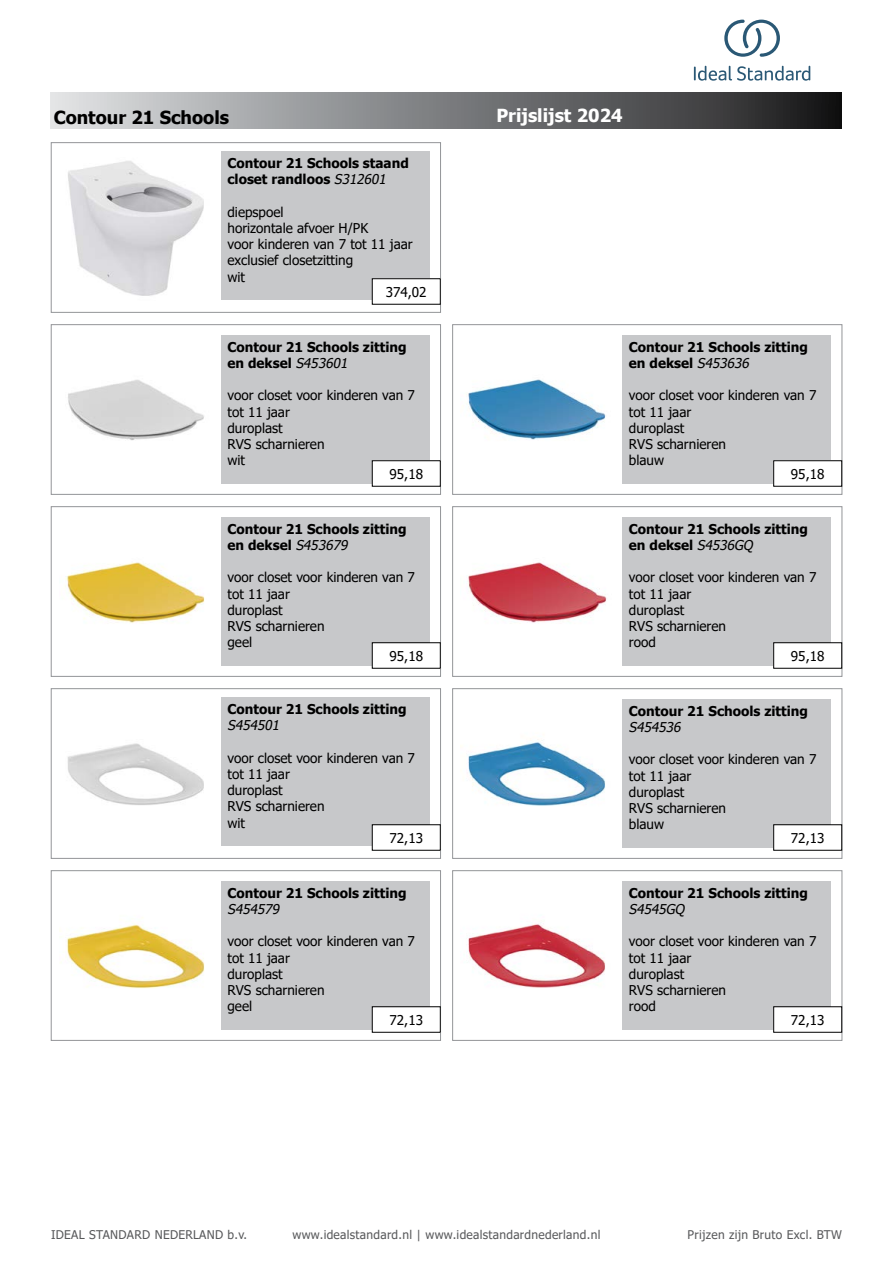
<style>
.page{position:relative;width:893px;height:1263px;background:#fff}
.page>*{position:absolute;margin:0;border:0;box-sizing:border-box;transform-origin:0 0}
.t1{font:700 18px "Tahoma";color:#000}
.t2{font:700 18px "Tahoma";color:#fff}
.t3{font:13.5px/16.2px "Tahoma";color:#000}
.t4{font:700 13.5px/16.2px "Tahoma";color:#000}
.t5{font:italic 13.5px "Tahoma";color:#000}
.t6{font:12px "Tahoma";letter-spacing:.025em;color:#58595b}
.s1{font-weight:400;font-style:italic}
</style>
<div class="page">
<div style="left:51px;top:92px;width:791px;height:37px;background:linear-gradient(to right,#dee1e3,#1a1a1b)"></div>
<div style="left:51px;top:142px;width:390px;height:171px;border:1px solid #939598"></div>
<div style="left:51px;top:324px;width:390px;height:171px;border:1px solid #939598"></div>
<div style="left:51px;top:506px;width:390px;height:170px;border:1px solid #939598"></div>
<img style="left:65px;top:562px;width:140px;height:61px">
<div style="left:221px;top:517px;width:209px;height:149px;background:#c7c8ca"></div>
<img style="left:68px;top:379px;width:136px;height:61px">
<div style="left:221px;top:335px;width:209px;height:149px;background:#c7c8ca"></div>
<img style="left:68px;top:161px;width:136px;height:135px">
<div style="left:221px;top:151px;width:209px;height:149px;background:#c7c8ca"></div>
<div style="left:452px;top:870px;width:390px;height:170px;border:1px solid #939598"></div>
<img style="left:468px;top:924px;width:137px;height:64px">
<div style="left:622px;top:881px;width:209px;height:149px;background:#c7c8ca"></div>
<div style="left:452px;top:688px;width:390px;height:170px;border:1px solid #939598"></div>
<img style="left:468px;top:742px;width:138px;height:64px">
<div style="left:622px;top:699px;width:209px;height:149px;background:#c7c8ca"></div>
<div style="left:51px;top:688px;width:390px;height:170px;border:1px solid #939598"></div>
<div style="left:51px;top:870px;width:390px;height:170px;border:1px solid #939598"></div>
<img style="left:60px;top:917px;width:145px;height:72px">
<div style="left:221px;top:881px;width:209px;height:149px;background:#c7c8ca"></div>
<img style="left:67px;top:743px;width:137px;height:62px">
<div style="left:221px;top:697px;width:209px;height:149px;background:#c7c8ca"></div>
<div style="left:452px;top:506px;width:390px;height:170px;border:1px solid #939598"></div>
<img style="left:468px;top:562px;width:139px;height:61px">
<div style="left:622px;top:517px;width:209px;height:149px;background:#c7c8ca"></div>
<div style="left:452px;top:324px;width:390px;height:171px;border:1px solid #939598"></div>
<img style="left:468px;top:379px;width:138px;height:61px">
<div style="left:622px;top:335px;width:209px;height:149px;background:#c7c8ca"></div>
<div style="left:372px;top:279px;width:68px;height:25px;background:#fff"></div>
<div style="left:372px;top:643px;width:68px;height:25px;background:#fff"></div>
<div style="left:372px;top:642px;width:68px;height:26px;border:1px solid #000"></div>
<div style="left:372px;top:461px;width:68px;height:25px;background:#fff"></div>
<div style="left:372px;top:460px;width:68px;height:26px;border:1px solid #000"></div>
<div style="left:774px;top:643px;width:68px;height:25px;background:#fff"></div>
<div style="left:773px;top:642px;width:69px;height:26px;border:1px solid #000"></div>
<div style="left:774px;top:461px;width:68px;height:25px;background:#fff"></div>
<div style="left:773px;top:460px;width:69px;height:26px;border:1px solid #000"></div>
<div style="left:372px;top:825px;width:68px;height:25px;background:#fff"></div>
<div style="left:372px;top:824px;width:68px;height:26px;border:1px solid #000"></div>
<div style="left:372px;top:1007px;width:68px;height:25px;background:#fff"></div>
<div style="left:372px;top:1006px;width:68px;height:26px;border:1px solid #000"></div>
<div style="left:774px;top:825px;width:68px;height:25px;background:#fff"></div>
<div style="left:773px;top:824px;width:69px;height:26px;border:1px solid #000"></div>
<div style="left:774px;top:1007px;width:68px;height:25px;background:#fff"></div>
<div style="left:773px;top:1006px;width:69px;height:26px;border:1px solid #000"></div>
<svg style="left:694px;top:66px;width:116px;height:15px"></svg>
<svg style="left:724px;top:20px;width:56px;height:37px"></svg>
<h1 class="t1" style="left:54px;top:105px;width:177px">Contour 21 Schools</h1>
<h1 class="t2" style="left:496px;top:103px;width:128px">Prijslijst 2024</h1>
<p class="t4" style="left:227px;top:156px;width:183px">Contour 21 Schools staand closet randloos <span class="s1">S312601</span></p>
<p class="t3" style="left:227px;top:204px;width:187px">diepspoel<br>horizontale afvoer H/PK<br>voor kinderen van 7 tot 11 jaar exclusief closetzitting<br>wit</p>
<p class="t3" style="left:386px;top:284px;width:42px">374,02</p>
<p class="t4" style="left:227px;top:339px;width:181px">Contour 21 Schools zitting en deksel <span class="s1">S453601</span></p>
<p class="t3" style="left:227px;top:388px;width:189px">voor closet voor kinderen van 7 tot 11 jaar<br>duroplast<br>RVS scharnieren<br>wit</p>
<p class="t4" style="left:629px;top:339px;width:181px">Contour 21 Schools zitting en deksel <span class="s1">S453636</span></p>
<p class="t3" style="left:629px;top:388px;width:189px">voor closet voor kinderen van 7 tot 11 jaar<br>duroplast<br>RVS scharnieren<br>blauw</p>
<p class="t3" style="left:389px;top:466px;width:35px">95,18</p>
<p class="t3" style="left:791px;top:466px;width:35px">95,18</p>
<p class="t4" style="left:227px;top:521px;width:181px">Contour 21 Schools zitting en deksel <span class="s1">S453679</span></p>
<p class="t3" style="left:227px;top:570px;width:189px">voor closet voor kinderen van 7 tot 11 jaar<br>duroplast<br>RVS scharnieren<br>geel</p>
<p class="t3" style="left:389px;top:648px;width:35px">95,18</p>
<p class="t4" style="left:629px;top:521px;width:181px">Contour 21 Schools zitting en deksel <span class="s1">S4536GQ</span></p>
<p class="t3" style="left:629px;top:570px;width:189px">voor closet voor kinderen van 7 tot 11 jaar<br>duroplast<br>RVS scharnieren<br>rood</p>
<p class="t3" style="left:791px;top:648px;width:35px">95,18</p>
<p class="t4" style="left:227px;top:702px;width:181px">Contour 21 Schools zitting</p>
<p class="t5" style="left:227px;top:716px;width:57px">S454501</p>
<p class="t3" style="left:227px;top:750px;width:189px">voor closet voor kinderen van 7 tot 11 jaar<br>duroplast<br>RVS scharnieren<br>wit</p>
<p class="t4" style="left:629px;top:703px;width:181px">Contour 21 Schools zitting</p>
<p class="t5" style="left:629px;top:718px;width:57px">S454536</p>
<p class="t3" style="left:629px;top:752px;width:189px">voor closet voor kinderen van 7 tot 11 jaar<br>duroplast<br>RVS scharnieren<br>blauw</p>
<p class="t3" style="left:389px;top:830px;width:35px">72,13</p>
<p class="t3" style="left:791px;top:830px;width:35px">72,13</p>
<p class="t4" style="left:227px;top:885px;width:181px">Contour 21 Schools zitting</p>
<p class="t5" style="left:227px;top:900px;width:57px">S454579</p>
<p class="t3" style="left:227px;top:934px;width:189px">voor closet voor kinderen van 7 tot 11 jaar<br>duroplast<br>RVS scharnieren<br>geel</p>
<p class="t3" style="left:389px;top:1012px;width:35px">72,13</p>
<p class="t4" style="left:629px;top:885px;width:181px">Contour 21 Schools zitting</p>
<p class="t5" style="left:629px;top:900px;width:61px">S4545GQ</p>
<p class="t3" style="left:629px;top:934px;width:189px">voor closet voor kinderen van 7 tot 11 jaar<br>duroplast<br>RVS scharnieren<br>rood</p>
<p class="t3" style="left:791px;top:1012px;width:35px">72,13</p>
<p class="t6" style="left:51px;top:1227px;width:198px">IDEAL STANDARD NEDERLAND b.v.</p>
<p class="t6" style="left:292px;top:1227px;width:309px">www.idealstandard.nl | www.idealstandardnederland.nl</p>
<p class="t6" style="left:688px;top:1227px;width:156px">Prijzen zijn Bruto Excl. BTW</p>
</div>
